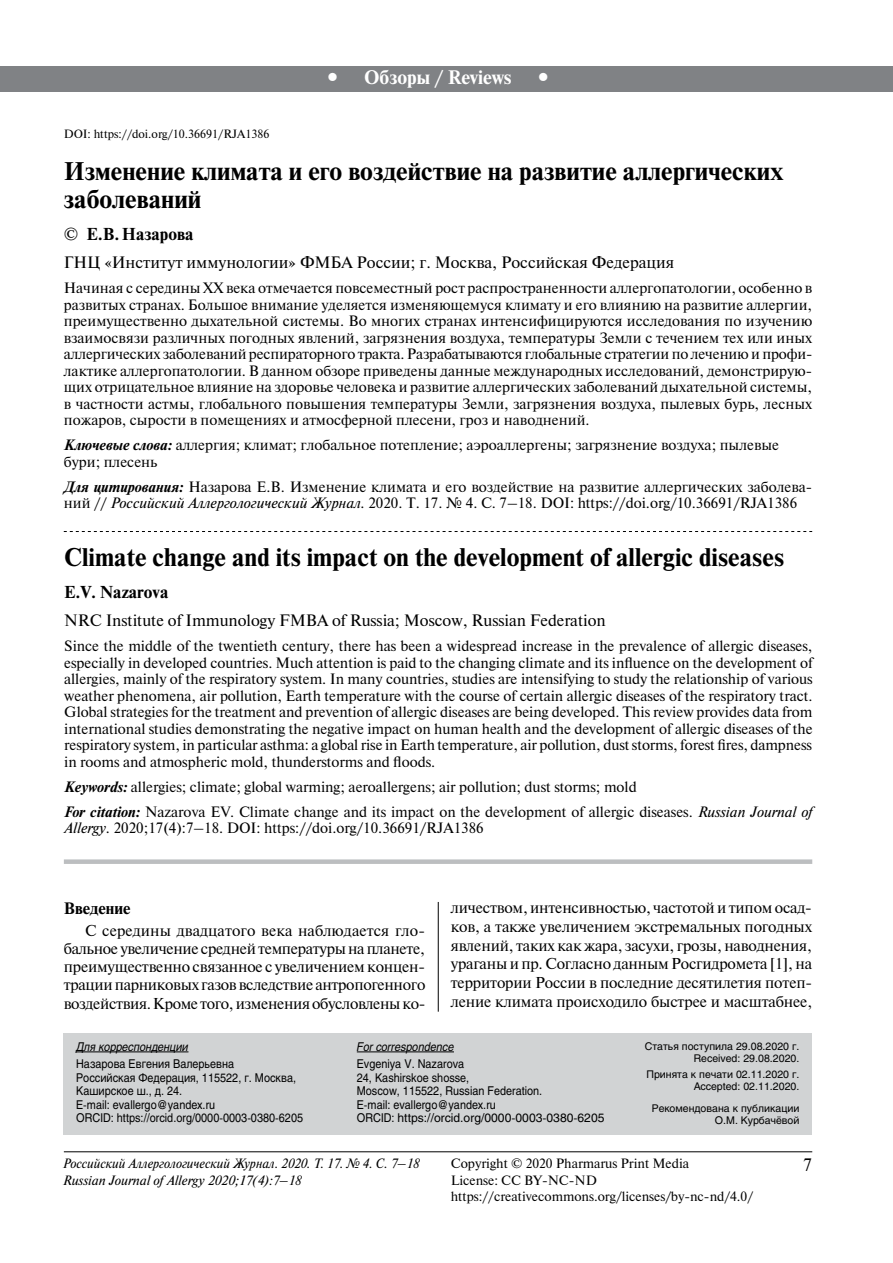
<style>
.page{position:relative;width:893px;height:1263px;background:#fff}
.page>*{position:absolute;margin:0;border:0;box-sizing:border-box;transform-origin:0 0}
.t1{font:700 25.5px/28.5px "Newton";color:#000}
.t2{font:700 19.5px "Newton";color:#fff}
.t3{font:18px "Newton";color:#000}
.t4{font:700 17.25px "Newton";color:#000}
.t5{font:16.5px "Newton";color:#000}
.t6{font:700 16.5px "Newton";color:#000}
.t7{font:15.75px/18.8px "Newton";letter-spacing:-.015em;color:#000;text-align:justify}
.t8{font:15px/16.5px "Newton";color:#000}
.t9{font:13.5px/16.5px "Newton";color:#000}
.t10{font:italic 13.5px/16.5px "Newton";color:#000;scale:.95 1}
.t11{font:12px/13.5px "Helios C";color:#000;scale:.9 1}
.t12{font:12px "Newton";color:#000}
.t13{font:italic 12px "Helios C";color:#000;scale:.9 1}
.t14{font:10.5px/12px "Helios C";color:#000;text-align:right}
.s1{font-weight:400;font-size:36px}
.s2{font-weight:400}
.s3{font-weight:700;font-style:italic}
.s4{font-style:italic}
</style>
<div class="page">
<div style="left:0;top:66px;width:893px;height:26px;background:#808285"></div>
<hr style="left:438px;top:902px;width:1px;height:110px;background:#000">
<div style="left:64px;top:1033px;width:748px;height:101px;background:#d1d3d4"></div>
<hr style="left:76px;top:1051px;width:112px;height:1px;background:#000">
<hr style="left:357px;top:1051px;width:97px;height:1px;background:#000">
<div style="left:64px;top:859px;width:748px;height:5px;background:#bcbec0"></div>
<hr style="left:64px;top:1151px;width:748px;height:1px;background:#000">
<svg style="left:64px;top:531px;width:748px;height:1px"></svg>
<h2 class="t2" style="left:320px;top:66px;width:238px"><span class="s1">•</span> Обзоры / Reviews <span class="s1">•</span></h2>
<p class="t12" style="left:64px;top:125px;width:207px">DOI: https://doi.org/10.36691/RJA1386</p>
<h1 class="t1" style="left:64px;top:157px;width:721px">Изменение климата и его воздействие на развитие аллергических заболеваний</h1>
<p class="t4" style="left:64px;top:224px;width:131px"><span class="s2">©</span> Е.В.Назарова</p>
<p class="t5" style="left:64px;top:250px;width:612px">ГНЦ «Институт иммунологии» ФМБА России; г. Москва, Российская Федерация</p>
<p class="t8" style="left:64px;top:279px;width:750px;text-align:justify">Начиная с середины ХХ века отмечается повсеместный рост распространенности аллергопатологии, особенно в развитых странах. Большое внимание уделяется изменяющемуся климату и его влиянию на развитие аллергии, преимущественно дыхательной системы. Во многих странах интенсифицируются исследования по изучению взаимосвязи различных погодных явлений, загрязнения воздуха, температуры Земли с течением тех или иных аллергических заболеваний респираторного тракта. Разрабатываются глобальные стратегии по лечению и профи&shy;лактике аллергопатологии. В данном обзоре приведены данные международных исследований, демонстрирую&shy;щих отрицательное влияние на здоровье человека и развитие аллергических заболеваний дыхательной системы, в частности астмы, глобального повышения температуры Земли, загрязнения воздуха, пылевых бурь, лесных пожаров, сырости в помещениях и атмосферной плесени, гроз и наводнений.</p>
<p class="t8" style="left:64px;top:436px;width:717px"><span class="s3">Ключевые слова:</span> аллергия; климат; глобальное потепление; аэроаллергены; загрязнение воздуха; пылевые бури; плесень</p>
<p class="t8" style="left:64px;top:478px;width:750px"><span class="s3">Для цитирования:</span> Назарова Е.В. Изменение климата и его воздействие на развитие аллергических заболева&shy;ний // <span class="s4">Российский Аллергологический Журнал.</span> 2020. Т. 17. № 4. С. 7–18. DOI: https://doi.org/10.36691/RJA1386</p>
<h1 class="t1" style="left:64px;top:543px;width:721px">Climate change and its impact on the development of allergic diseases</h1>
<p class="t4" style="left:64px;top:582px;width:106px">E.V. Nazarova</p>
<p class="t5" style="left:64px;top:608px;width:543px">NRC Institute of Immunology FMBA of Russia; Moscow, Russian Federation</p>
<p class="t8" style="left:64px;top:637px;width:750px;text-align:justify">Since the middle of the twentieth century, there has been a widespread increase in the prevalence of allergic diseases, especially in developed countries. Much attention is paid to the changing climate and its influence on the development of allergies, mainly of the respiratory system. In many countries, studies are intensifying to study the relationship of various weather phenomena, air pollution, Earth temperature with the course of certain allergic diseases of the respiratory tract.<br>Global strategies for the treatment and prevention of allergic diseases are being developed. This review provides data from international studies demonstrating the negative impact on human health and the development of allergic diseases of the respiratory system, in particular asthma: a global rise in Earth temperature, air pollution, dust storms, forest fires, dampness in rooms and atmospheric mold, thunderstorms and floods.</p>
<p class="t8" style="left:64px;top:774px;width:750px;line-height:25px"><span class="s3">Keywords:</span> allergies; climate; global warming; aeroallergens; air pollution; dust storms; mold<br><span class="s3">For citation:</span> Nazarova EV. Climate change and its impact on the development of allergic diseases. <span class="s4">Russian Journal of</span></p>
<p class="t8" style="left:64px;top:819px;width:421px"><span class="s4">Allergy.</span> 2020;17(4):7–18. DOI: https://doi.org/10.36691/RJA1386</p>
<p class="t6" style="left:64px;top:898px;width:68px">Введение</p>
<p class="t7" style="left:64px;top:921px;width:363px;line-height:18.1px;text-indent:21px">С середины двадцатого века наблюдается гло&shy;бальное увеличение средней температуры на планете, преимущественно связанное с увеличением концен&shy;трации парниковых газов вследствие антропогенного воздействия. Кроме того, изменения обусловлены ко-</p>
<p class="t7" style="left:451px;top:898px;width:363px">личеством, интенсивностью, частотой и типом осад&shy;ков, а также увеличением экстремальных погодных явлений, таких как жара, засухи, грозы, наводнения, ураганы и пр. Согласно данным Росгидромета [1], на территории России в последние десятилетия потеп&shy;ление климата происходило быстрее и масштабнее,</p>
<p class="t13" style="left:76px;top:1039px;width:126px">Для корреспонденции</p>
<p class="t11" style="left:76px;top:1057px;width:254px">Назарова Евгения Валерьевна<br>Российская Федерация, 115522, г. Москва, Каширское ш., д. 24.<br>E-mail: evallergo@yandex.ru<br>ORСID: https://orcid.org/0000-0003-0380-6205</p>
<p class="t13" style="left:357px;top:1039px;width:109px">for correspondence</p>
<p class="t11" style="left:357px;top:1057px;width:277px">Evgeniya V. Nazarova<br>24, Kashirskoe shosse,<br>Moscow, 115522, Russian Federation.<br>E-mail: evallergo@yandex.ru<br>ORСID: https://orcid.org/0000-0003-0380-6205</p>
<p class="t14" style="left:645px;top:1040px;width:156px">Статья поступила 29.08.2020 г.<br>Received: 29.08.2020.</p>
<p class="t14" style="left:646px;top:1068px;width:154px">Принята к печати 02.11.2020 г.<br>Accepted: 02.11.2020.</p>
<p class="t14" style="left:652px;top:1102px;width:149px">Рекомендована к публикации<br>О.М. Курбачёвой</p>
<p class="t10" style="left:63px;top:1156px;width:377px">Российский Аллергологический Журнал. 2020. Т. 17. № 4. С. 7–18<br>Russian Journal of Allergy 2020;17(4):7–18</p>
<p class="t9" style="left:451px;top:1155px;width:304px">Copyright © 2020 Pharmarus Print Media<br>License: CC BY-NC-ND https://creativecommons.org/licenses/by-nc-nd/4.0/</p>
<p class="t3" style="left:803px;top:1152px;width:10px">7</p>
</div>
